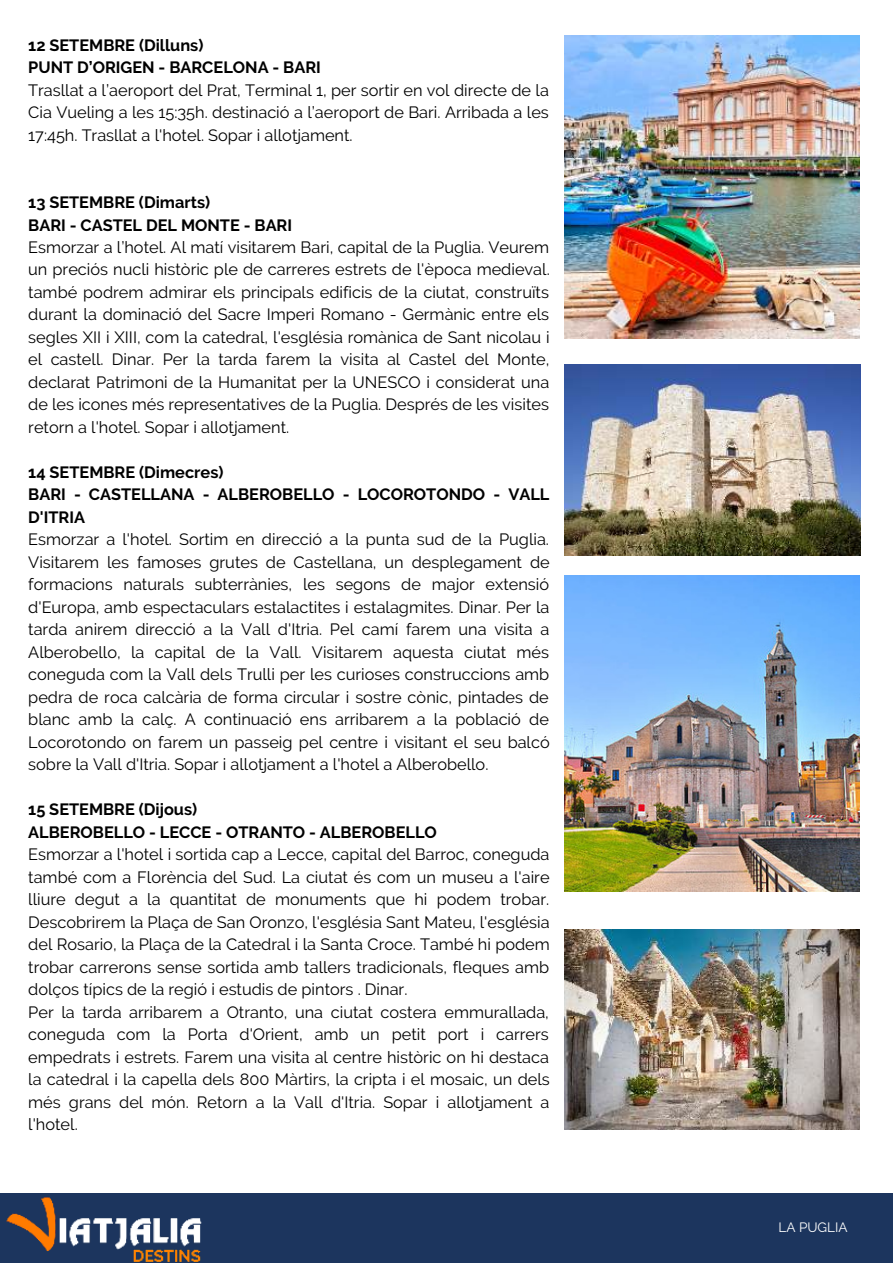
<style>
.page{position:relative;width:893px;height:1264px;background:#fff}
.page>*{position:absolute;margin:0;border:0;box-sizing:border-box;transform-origin:0 0}
.t1{font:16.35px/22.5px "Raleway";color:#000;text-align:justify}
.t2{font:700 16.35px/22.5px "Raleway";color:#000}
.t3{font:13.5px "Raleway";color:#fff}
</style>
<div class="page">
<div style="left:0;top:1192px;width:892px;height:70px;background:#1c355e"></div>
<img style="left:564px;top:365px;width:296px;height:191px">
<img style="left:564px;top:929px;width:295px;height:200px">
<img style="left:0;top:1192px;width:222px;height:70px">
<img style="left:564px;top:35px;width:295px;height:304px">
<img style="left:564px;top:575px;width:295px;height:316px">
<p class="t2" style="left:28px;top:34px;width:294px">12 SETEMBRE (Dilluns)<br>PUNT D’ORIGEN - BARCELONA - BARI</p>
<p class="t1" style="left:28px;top:78px;width:522px">Trasllat a l’aeroport del Prat, Terminal 1, per sortir en vol directe de la Cia Vueling a les 15:35h. destinació a l’aeroport de Bari. Arribada a les 17:45h. Trasllat a l'hotel. Sopar i allotjament.</p>
<p class="t2" style="left:28px;top:191px;width:265px">13 SETEMBRE (Dimarts)<br>BARI - CASTEL DEL MONTE - BARI</p>
<p class="t1" style="left:28px;top:236px;width:523px">Esmorzar a l’hotel. Al matí visitarem Bari, capital de la Puglia. Veurem un preciós nucli històric ple de carreres estrets de l'època medieval. també podrem admirar els principals edificis de la ciutat, construïts durant la dominació del Sacre Imperi Romano - Germànic entre els segles XII i XIII, com la catedral, l'església romànica de Sant nicolau i el castell. Dinar. Per la tarda farem la visita al Castel del Monte, declarat Patrimoni de la Humanitat per la UNESCO i considerat una de les icones més representatives de la Puglia. Després de les visites retorn a l'hotel. Sopar i allotjament.</p>
<p class="t2" style="left:28px;top:461px;width:522px">14 SETEMBRE (Dimecres)<br>BARI - CASTELLANA - ALBEROBELLO - LOCOROTONDO - VALL<br>D'ITRIA</p>
<p class="t1" style="left:28px;top:528px;width:523px">Esmorzar a l'hotel. Sortim en direcció a la punta sud de la Puglia.<br>Visitarem les famoses grutes de Castellana, un desplegament de formacions naturals subterrànies, les segons de major extensió d'Europa, amb espectaculars estalactites i estalagmites. Dinar. Per la tarda anirem direcció a la Vall d'Itria. Pel camí farem una visita a Alberobello, la capital de la Vall. Visitarem aquesta ciutat més coneguda com la Vall dels Trulli per les curioses construccions amb pedra de roca calcària de forma circular i sostre cònic, pintades de blanc amb la calç. A continuació ens arribarem a la població de Locorotondo on farem un passeig pel centre i visitant el seu balcó sobre la Vall d'Itria. Sopar i allotjament a l'hotel a Alberobello.</p>
<p class="t2" style="left:28px;top:798px;width:410px">15 SETEMBRE (Dijous)<br>ALBEROBELLO - LECCE - OTRANTO - ALBEROBELLO</p>
<p class="t1" style="left:28px;top:843px;width:523px;text-align:left">Esmorzar a l'hotel i sortida cap a Lecce, capital del Barroc, coneguda també com a Florència del Sud. La ciutat és com un museu a l'aire lliure degut a la quantitat de monuments que hi podem trobar.<br>Descobrirem la Plaça de San Oronzo, l'església Sant Mateu, l'església del Rosario, la Plaça de la Catedral i la Santa Croce. També hi podem trobar carrerons sense sortida amb tallers tradicionals, fleques amb dolços típics de la regió i estudis de pintors . Dinar.<br>Per la tarda arribarem a Otranto, una ciutat costera emmurallada, coneguda com la Porta d'Orient, amb un petit port i carrers empedrats i estrets. Farem una visita al centre històric on hi destaca la catedral i la capella dels 800 Màrtirs, la cripta i el mosaic, un dels més grans del món. Retorn a la Vall d'Itria. Sopar i allotjament a l'hotel.</p>
<p class="t3" style="left:778px;top:1219px;width:70px">LA PUGLIA</p>
</div>
